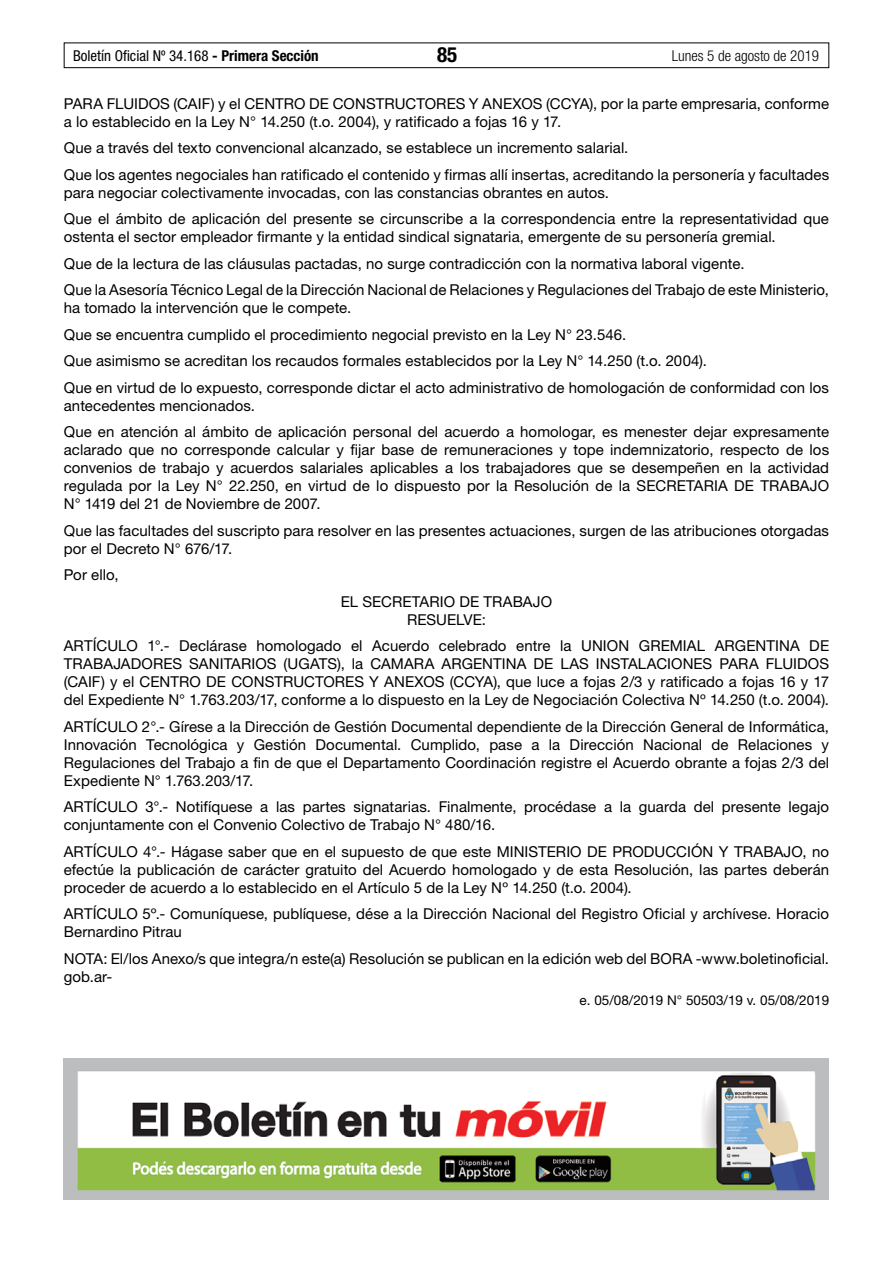
<style>
.page{position:relative;width:893px;height:1263px;background:#fff}
.page>*{position:absolute;margin:0;border:0;box-sizing:border-box;transform-origin:0 0}
.t1{font:700 condensed 21px "Helvetica Neue LT Std";color:#000}
.t2{font:15px/18px "Helvetica Neue LT Std";letter-spacing:.005em;color:#000}
.t3{font:condensed 15px "Helvetica Neue LT Std";color:#000}
.t4{font:300 condensed 15px "Helvetica Neue LT Std";color:#000}
.t5{font:13.5px "Helvetica Neue LT Std";color:#000}
.s1{font-weight:700}
</style>
<div class="page">
<div style="left:64px;top:43px;width:765px;height:25px;border:1px solid #000"></div>
<img style="left:64px;top:1058px;width:765px;height:141px">
<p class="t3" style="left:73px;top:47px;width:247px">Boletín Oficial Nº 34.168 <span class="s1">- Primera Sección</span></p>
<h1 class="t1" style="left:437px;top:42px;width:22px">85</h1>
<p class="t4" style="left:672px;top:47px;width:149px">Lunes 5 de agosto de 2019</p>
<p class="t2" style="left:64px;top:94px;width:767px">PARA FLUIDOS (CAIF) y el CENTRO DE CONSTRUCTORES Y ANEXOS (CCYA), por la parte empresaria, conforme a lo establecido en la Ley N° 14.250 (t.o. 2004), y ratificado a fojas 16 y 17.</p>
<p class="t2" style="left:64px;top:134px;width:767px;line-height:26.5px">Que a través del texto convencional alcanzado, se establece un incremento salarial.<br>Que los agentes negociales han ratificado el contenido y firmas allí insertas, acreditando la personería y facultades</p>
<p class="t2" style="left:64px;top:179px;width:767px;line-height:26.5px">para negociar colectivamente invocadas, con las constancias obrantes en autos.<br>Que el ámbito de aplicación del presente se circunscribe a la correspondencia entre la representatividad que</p>
<p class="t2" style="left:64px;top:223px;width:767px;line-height:26.5px">ostenta el sector empleador firmante y la entidad sindical signataria, emergente de su personería gremial.<br>Que de la lectura de las cláusulas pactadas, no surge contradicción con la normativa laboral vigente.<br>Que la Asesoría Técnico Legal de la Dirección Nacional de Relaciones y Regulaciones del Trabajo de este Ministerio,</p>
<p class="t2" style="left:64px;top:294px;width:767px;line-height:26.5px">ha tomado la intervención que le compete.<br>Que se encuentra cumplido el procedimiento negocial previsto en la Ley N° 23.546.<br>Que asimismo se acreditan los recaudos formales establecidos por la Ley N° 14.250 (t.o. 2004).<br>Que en virtud de lo expuesto, corresponde dictar el acto administrativo de homologación de conformidad con los</p>
<p class="t2" style="left:64px;top:392px;width:767px;line-height:26.5px">antecedentes mencionados.<br>Que en atención al ámbito de aplicación personal del acuerdo a homologar, es menester dejar expresamente</p>
<p class="t2" style="left:64px;top:441px;width:767px;text-align:justify">aclarado que no corresponde calcular y fijar base de remuneraciones y tope indemnizatorio, respecto de los convenios de trabajo y acuerdos salariales aplicables a los trabajadores que se desempeñen en la actividad regulada por la Ley N° 22.250, en virtud de lo dispuesto por la Resolución de la SECRETARIA DE TRABAJO N° 1419 del 21 de Noviembre de 2007.</p>
<p class="t2" style="left:64px;top:521px;width:767px">Que las facultades del suscripto para resolver en las presentes actuaciones, surgen de las atribuciones otorgadas por el Decreto N° 676/17.</p>
<p class="t2" style="left:64px;top:566px;width:56px">Por ello,</p>
<p class="t2" style="left:341px;top:592px;width:213px;text-align:center">EL SECRETARIO DE TRABAJO<br>RESUELVE:</p>
<p class="t2" style="left:64px;top:637px;width:767px;text-align:justify">ARTÍCULO 1°.- Declárase homologado el Acuerdo celebrado entre la UNION GREMIAL ARGENTINA DE TRABAJADORES SANITARIOS (UGATS), la CAMARA ARGENTINA DE LAS INSTALACIONES PARA FLUIDOS (CAIF) y el CENTRO DE CONSTRUCTORES Y ANEXOS (CCYA), que luce a fojas 2/3 y ratificado a fojas 16 y 17 del Expediente N° 1.763.203/17, conforme a lo dispuesto en la Ley de Negociación Colectiva Nº 14.250 (t.o. 2004).</p>
<p class="t2" style="left:64px;top:717px;width:767px;text-align:justify">ARTÍCULO 2°.- Gírese a la Dirección de Gestión Documental dependiente de la Dirección General de Informática, Innovación Tecnológica y Gestión Documental. Cumplido, pase a la Dirección Nacional de Relaciones y Regulaciones del Trabajo a fin de que el Departamento Coordinación registre el Acuerdo obrante a fojas 2/3 del Expediente N° 1.763.203/17.</p>
<p class="t2" style="left:64px;top:798px;width:767px">ARTÍCULO 3°.- Notifíquese a las partes signatarias. Finalmente, procédase a la guarda del presente legajo conjuntamente con el Convenio Colectivo de Trabajo N° 480/16.</p>
<p class="t2" style="left:64px;top:842px;width:767px;text-align:justify">ARTÍCULO 4°.- Hágase saber que en el supuesto de que este MINISTERIO DE PRODUCCIÓN Y TRABAJO, no efectúe la publicación de carácter gratuito del Acuerdo homologado y de esta Resolución, las partes deberán proceder de acuerdo a lo establecido en el Artículo 5 de la Ley Nº 14.250 (t.o. 2004).</p>
<p class="t2" style="left:64px;top:905px;width:767px">ARTÍCULO 5º.- Comuníquese, publíquese, dése a la Dirección Nacional del Registro Oficial y archívese. Horacio<br>Bernardino Pitrau</p>
<p class="t2" style="left:64px;top:949px;width:767px">NOTA: El/los Anexo/s que integra/n este(a) Resolución se publican en la edición web del BORA -www.boletinoficial. gob.ar-</p>
<p class="t5" style="left:580px;top:992px;width:251px">e. 05/08/2019 N° 50503/19 v. 05/08/2019</p>
</div>
